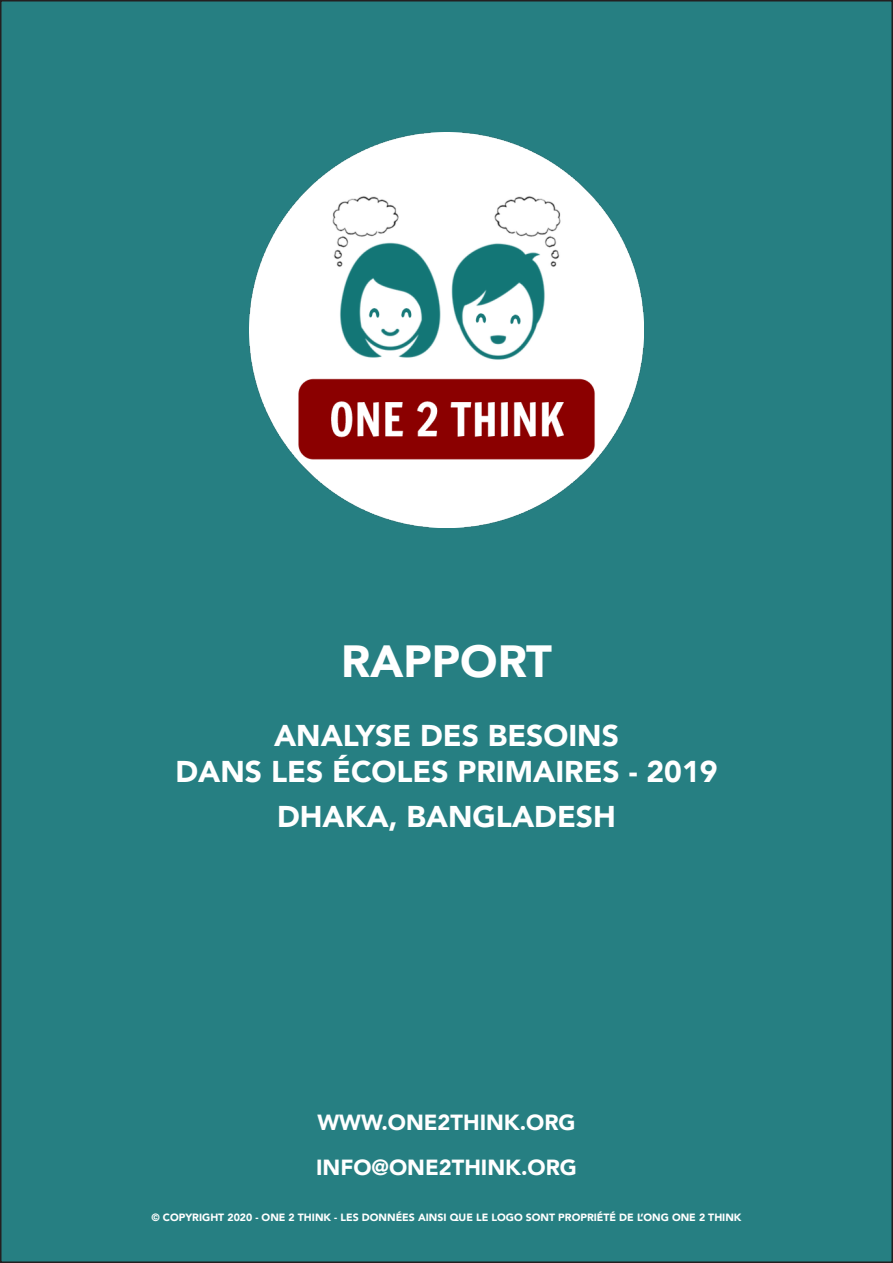
<style>
.page{position:relative;width:893px;height:1263px;background:#fff}
.page>*{position:absolute;margin:0;border:0;box-sizing:border-box;transform-origin:0 0}
.t1{font:900 45px "Avenir";color:#fff}
.t2{font:900 30px "Avenir";color:#fff}
.t3{font:900 21.9px "Avenir";color:#fff}
.t4{font:900 10.5px "Avenir";color:#fff}
</style>
<div class="page">
<div style="left:1px;top:1px;width:891px;height:1261px;background:#267f82"></div>
<img style="left:249px;top:133px;width:395px;height:394px">
<p class="t1" style="left:341px;top:622px;width:212px">RAPPORT</p>
<p class="t2" style="left:274px;top:710px;width:346px">ANALYSE DES BESOINS</p>
<p class="t2" style="left:175px;top:746px;width:544px">DANS LES ÉCOLES PRIMAIRES - 2019</p>
<p class="t2" style="left:277px;top:791px;width:340px">DHAKA, BANGLADESH</p>
<p class="t3" style="left:317px;top:1103px;width:260px">WWW.ONE2THINK.ORG</p>
<p class="t3" style="left:316px;top:1148px;width:262px">INFO@ONE2THINK.ORG</p>
<p class="t4" style="left:151px;top:1208px;width:592px">© COPYRIGHT 2020 - ONE 2 THINK - LES DONNÉES AINSI QUE LE LOGO SONT PROPRIÉTÉ DE L’ONG ONE 2 THINK</p>
</div>
